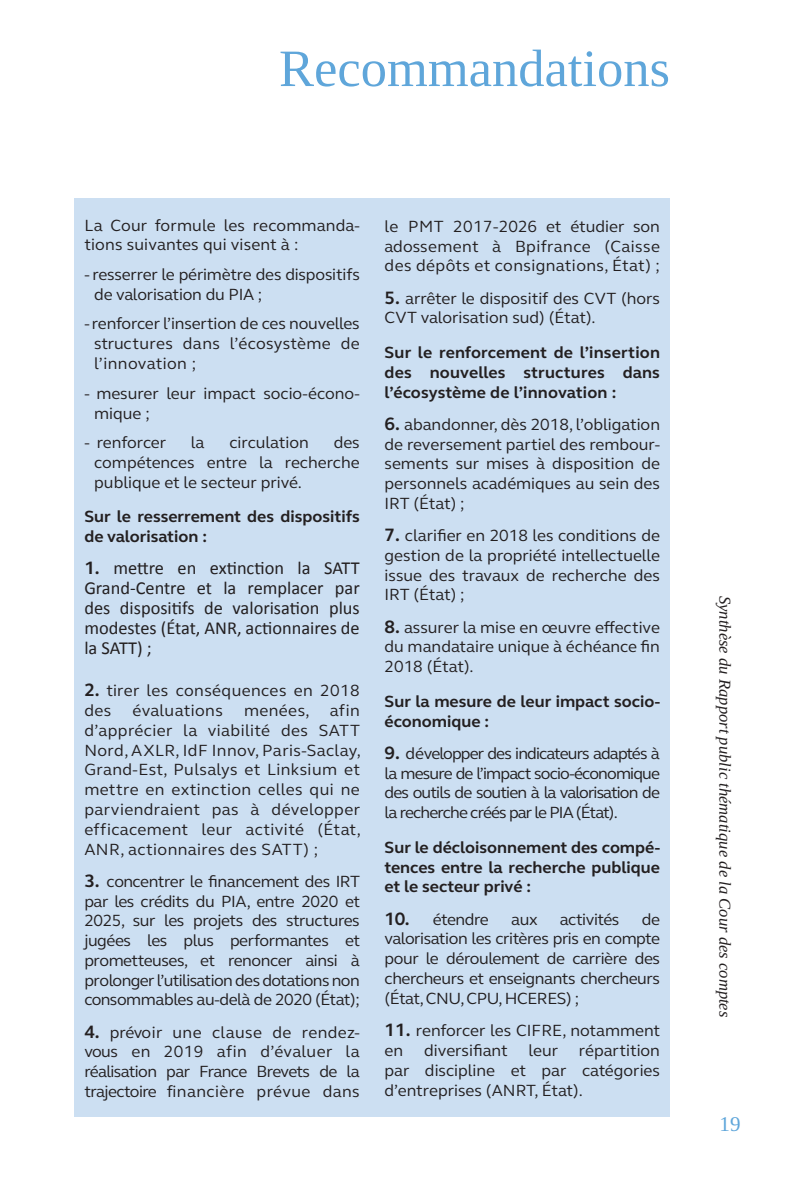
<style>
.page{position:relative;width:794px;height:1191px;background:#fff}
.page>*{position:absolute;margin:0;border:0;box-sizing:border-box;transform-origin:0 0}
.t1{font:52.5px "Liberation Serif";color:#5fa6da}
.t2{font:21px "Liberation Serif";color:#5fa6da}
.t3{font:18.38px/19.8px "Calibri";color:#231f20;text-align:justify}
.t4{font:16.62px/19.8px "FS Elliot";color:#231f20;text-align:justify}
.t5{font:700 16.62px/19.8px "FS Elliot";color:#231f20}
.t6{font:italic 16.62px "Liberation Serif";color:#231f20}
.t7{font:16.62px/19.8px "FS Elliot";letter-spacing:.025em;color:#231f20}
.t8{font:16.62px "FS Elliot";letter-spacing:.02em;color:#231f20}
.t9{font:16.62px "FS Elliot";letter-spacing:-.03em;color:#231f20}
.t10{font:16.62px "FS Elliot";letter-spacing:-.025em;color:#231f20}
.s1{font-family:"FS Elliot";font-weight:700}
.s2{font-weight:700;font-size:18.38px}
</style>
<div class="page">
<div style="left:74px;top:198px;width:596px;height:918px;background:#ccdff2"></div>
<h1 class="t1" style="left:279px;top:35px;width:392px">Recommandations</h1>
<p class="t4" style="left:84px;top:215px;width:277px">La Cour formule les recommanda&shy;tions suivantes qui visent à :</p>
<p class="t4" style="left:94px;top:264px;width:267px;text-indent:-10px">- resserrer le périmètre des dispositifs de valorisation du PIA ;</p>
<p class="t4" style="left:94px;top:313px;width:267px;text-indent:-10px">- renforcer l’insertion de ces nouvelles structures dans l’écosystème de l’innovation ;</p>
<p class="t4" style="left:94px;top:383px;width:267px;text-indent:-10px">- mesurer leur impact socio-écono&shy;mique ;</p>
<p class="t4" style="left:84px;top:432px;width:83px">- renforcer</p>
<p class="t4" style="left:191px;top:432px;width:15px">la</p>
<p class="t4" style="left:229px;top:432px;width:81px">circulation</p>
<p class="t4" style="left:94px;top:432px;width:267px;text-indent:239px">des compétences entre la recherche publique et le secteur privé.</p>
<p class="t5" style="left:84px;top:507px;width:277px">Sur le resserrement des dispositifs de valorisation :</p>
<p class="t3" style="left:84px;top:558px;width:277px"><span class="s1">1.</span> mettre en extinction la SATT Grand-Centre et la remplacer par des dispositifs de valorisation plus modestes (État, ANR, actionnaires de la SATT) ;</p>
<p class="t7" style="left:84px;top:680px;width:277px"><span class="s2">2.</span> tirer les conséquences en 2018 des</p>
<p class="t4" style="left:84px;top:700px;width:278px;text-indent:160px">menées, afin d’apprécier la viabilité des SATT Nord, AXLR, IdF Innov, Paris-Saclay, Grand-Est, Pulsalys et Linksium et mettre en extinction celles qui ne parviendraient pas à développer efficacement leur activité (État, ANR, actionnaires des SATT) ;</p>
<p class="t4" style="left:84px;top:871px;width:277px"><span class="s2">3.</span> concentrer le financement des IRT par les crédits du PIA, entre 2020 et 2025, sur les projets des structures jugées les plus performantes et prometteuses, et renoncer ainsi à prolonger l’utilisation des dotations non consommables au-delà de 2020 (État);</p>
<p class="t4" style="left:84px;top:1021px;width:277px"><span class="s2">4.</span> prévoir une clause de rendez&shy;vous en 2019 afin d’évaluer la réalisation par France Brevets de la trajectoire financière prévue dans</p>
<p class="t8" style="left:132px;top:699px;width:92px">évaluations</p>
<p class="t4" style="left:384px;top:216px;width:277px">le PMT 2017-2026 et étudier son adossement à Bpifrance (Caisse des dépôts et consignations, État) ;</p>
<p class="t4" style="left:384px;top:288px;width:277px"><span class="s2">5.</span> arrêter le dispositif des CVT (hors<br>CVT valorisation sud) (État).</p>
<p class="t5" style="left:384px;top:342px;width:277px;text-align:justify">Sur le renforcement de l’insertion des nouvelles structures dans l’écosystème de l’innovation :</p>
<p class="t4" style="left:384px;top:414px;width:277px"><span class="s2">6.</span> abandonner, dès 2018, l’obligation de reversement partiel des rembour&shy;sements sur mises à disposition de personnels académiques au sein des IRT (État) ;</p>
<p class="t4" style="left:384px;top:525px;width:277px"><span class="s2">7.</span> clarifier en 2018 les conditions de gestion de la propriété intellectuelle issue des travaux de recherche des IRT (État) ;</p>
<p class="t4" style="left:384px;top:617px;width:277px"><span class="s2">8.</span> assurer la mise en œuvre effective du mandataire unique à échéance fin 2018 (État).</p>
<p class="t5" style="left:384px;top:691px;width:277px">Sur la mesure de leur impact socio&shy;économique :</p>
<p class="t4" style="left:384px;top:743px;width:277px"><span class="s2">9.</span> développer des indicateurs adaptés à la mesure de l’impact socio-économique des outils de soutien à la valorisation de la recherche créés par le PIA (État).</p>
<p class="t5" style="left:384px;top:837px;width:277px;text-align:justify">Sur le décloisonnement des compé&shy;tences entre la recherche publique et le secteur privé :</p>
<p class="t9" style="left:384px;top:908px;width:106px"><span class="s2">10.</span> étendre</p>
<p class="t4" style="left:511px;top:908px;width:28px">aux</p>
<p class="t10" style="left:560px;top:908px;width:61px">activités</p>
<p class="t4" style="left:384px;top:908px;width:277px;text-indent:257px">de valorisation les critères pris en compte pour le déroulement de carrière des chercheurs et enseignants chercheurs (État, CNU, CPU, HCERES) ;</p>
<p class="t4" style="left:384px;top:1020px;width:277px"><span class="s2">11.</span> renforcer les CIFRE, notamment en</p>
<p class="t4" style="left:424px;top:1039px;width:135px">diversifiant leur</p>
<p class="t4" style="left:384px;top:1039px;width:277px;text-indent:194px">répartition par discipline et par catégories d’entreprises (ANRT, État).</p>
<p class="t6" style="left:736px;top:595px;width:423px;rotate:90deg">Synthèse du Rapport public thématique de la Cour des comptes</p>
<p class="t2" style="left:719px;top:1110px;width:22px">19</p>
</div>
